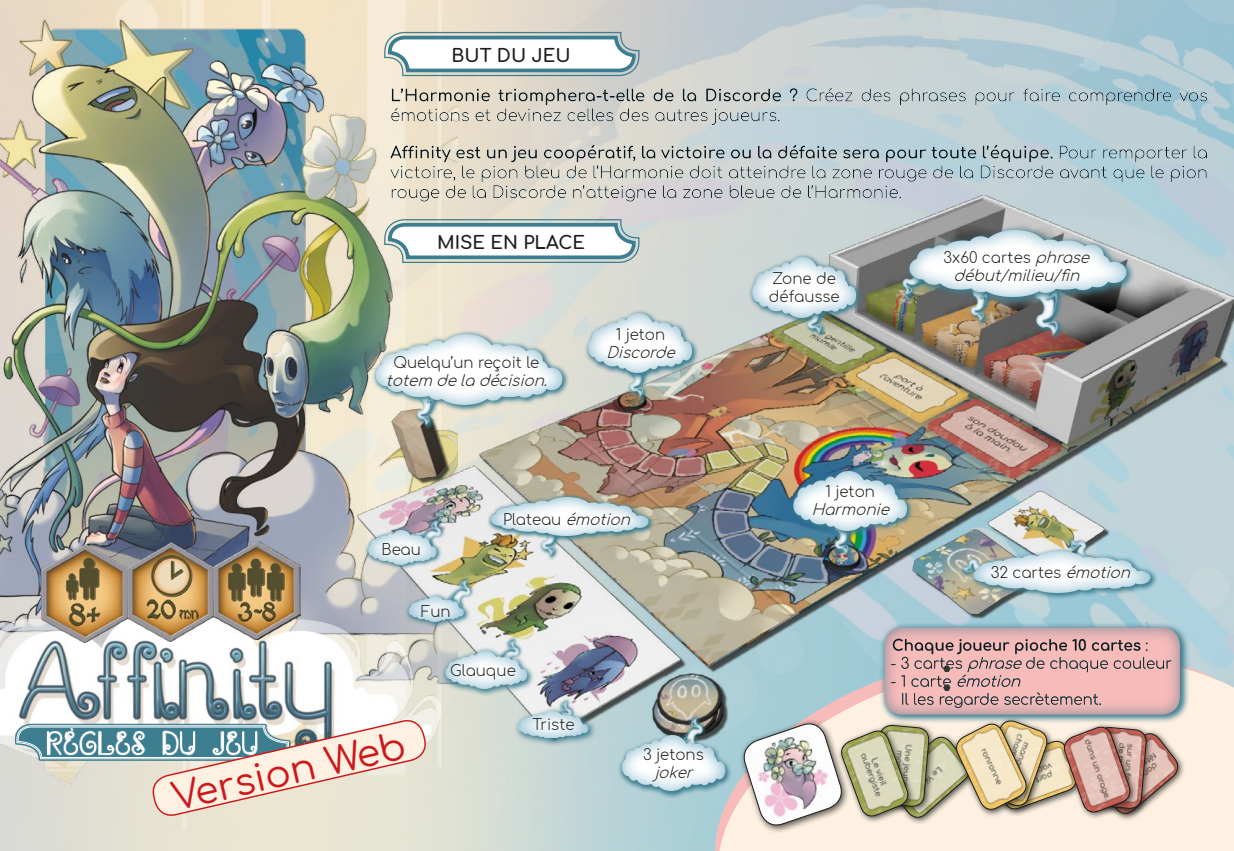
<style>
.page{position:relative;width:1234px;height:851px;background:#fff}
.page>*{position:absolute;margin:0;border:0;box-sizing:border-box;transform-origin:0 0}
.t1{font:37.8px "Comfortaa";color:#cd171a}
.t2{font:700 18px "Comfortaa";color:#1d1d1b}
.t3{font:300 15px/18px "Comfortaa";color:#1d1d1b}
.t4{font:italic 300 15px/18px "Comfortaa";color:#1d1d1b;text-align:center}
.s1{font-style:italic}
.s2{font-style:normal}
</style>
<div class="page">
<img style="left:0;top:11px;width:457px;height:839px">
<img style="left:0;top:577px;width:16px;height:182px">
<img style="left:352px;top:183px;width:881px;height:599px">
<svg style="left:691px;top:610px;width:542px;height:240px;background:#dadbd3"></svg>
<div style="left:738px;top:718px;width:111px;height:115px;background:#1d1d1b;opacity:.75"></div>
<svg style="left:603px;top:382px;width:64px;height:25px;background:#a29c92"></svg>
<svg style="left:572px;top:297px;width:141px;height:85px"></svg>
<svg style="left:778px;top:326px;width:68px;height:21px"></svg>
<svg style="left:733px;top:239px;width:141px;height:87px"></svg>
<img style="left:872px;top:240px;width:216px;height:111px">
<svg style="left:889px;top:217px;width:254px;height:90px"></svg>
<svg style="left:390px;top:416px;width:67px;height:21px"></svg>
<svg style="left:358px;top:315px;width:230px;height:101px"></svg>
<svg style="left:808px;top:543px;width:64px;height:21px"></svg>
<img style="left:776px;top:457px;width:149px;height:86px">
<svg style="left:656px;top:700px;width:74px;height:18px"></svg>
<svg style="left:605px;top:718px;width:133px;height:81px"></svg>
<svg style="left:601px;top:697px;width:5px;height:45px"></svg>
<svg style="left:950px;top:533px;width:57px;height:66px"></svg>
<svg style="left:1042px;top:515px;width:78px;height:20px;background:#c0c7b7"></svg>
<img style="left:956px;top:535px;width:217px;height:63px">
<img style="left:473px;top:482px;width:196px;height:60px">
<svg style="left:871px;top:618px;width:321px;height:98px;background:#a9c9d2"></svg>
<div style="left:1092px;top:729px;width:93px;height:92px;background:#1d1d1b;opacity:.75"></div>
<svg style="left:383px;top:218px;width:257px;height:45px"></svg>
<svg style="left:372px;top:51px;width:856px;height:68px;background:#c0cacb"></svg>
<svg style="left:372px;top:119px;width:856px;height:94px;background:#c2cbcb"></svg>
<svg style="left:383px;top:31px;width:257px;height:46px"></svg>
<img style="left:738px;top:627px;width:445px;height:203px">
<div style="left:929px;top:672px;width:34px;height:19px;background:#fff;opacity:.75"></div>
<img style="left:16px;top:497px;width:585px;height:321px">
<p class="t2" style="left:451px;top:39px;width:121px">BUT DU JEU</p>
<p class="t2" style="left:437px;top:226px;width:149px">MISE EN PLACE</p>
<p class="t3" style="left:393px;top:351px;width:147px">Quelqu’un reçoit le</p>
<p class="t4" style="left:386px;top:369px;width:168px">totem deladécision.</p>
<p class="t3" style="left:615px;top:323px;width:51px">1 jeton</p>
<p class="t4" style="left:606px;top:341px;width:76px">Discorde</p>
<p class="t3" style="left:381px;top:538px;width:41px">Beau</p>
<p class="t3" style="left:421px;top:600px;width:31px">Fun</p>
<p class="t3" style="left:503px;top:508px;width:134px">P l a t e a u <span class="s1">émotion</span></p>
<h1 class="t1" style="left:165px;top:764px;width:240px;rotate:-13deg">Version Web</h1>
<p class="t3" style="left:450px;top:659px;width:67px">Glauque</p>
<p class="t3" style="left:532px;top:713px;width:43px">Triste</p>
<p class="t3" style="left:643px;top:743px;width:62px">3 jetons</p>
<p class="t4" style="left:654px;top:761px;width:46px">joker</p>
<p class="t3" style="left:768px;top:267px;width:72px">Zone de défausse</p>
<p class="t4" style="left:943px;top:246px;width:153px"><span class="s2">3x60 cartes</span> phrase début/milieu/fin</p>
<p class="t3" style="left:825px;top:480px;width:51px">1 jeton</p>
<p class="t4" style="left:811px;top:498px;width:85px">Harmonie</p>
<p class="t3" style="left:990px;top:561px;width:147px">3 2 c a rt e s <span class="s1">émotion</span></p>
</div>
